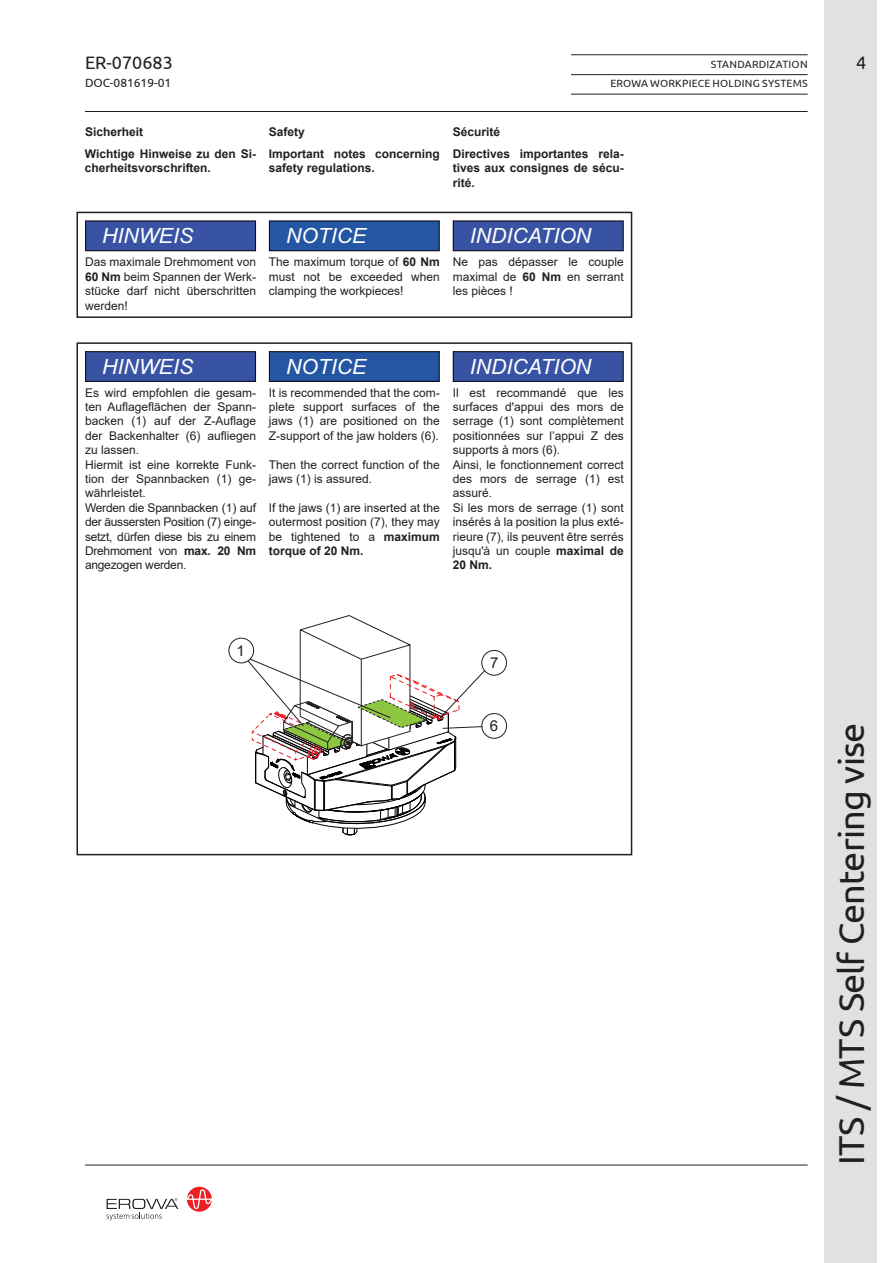
<style>
.page{position:relative;width:893px;height:1263px;background:#fff}
.page>*{position:absolute;margin:0;border:0;box-sizing:border-box;transform-origin:0 0}
.t1{font:36px "Ubuntu";letter-spacing:-.025em;color:#231f20}
.t2{font:italic 21px "Arial";color:#fff}
.t3{font:18px "Ubuntu";color:#231f20}
.t4{font:15px "Arial";color:#231f20}
.t5{font:12px/14.4px "Arial";color:#231f20;text-align:justify}
.t6{font:700 12px/14.4px "Arial";color:#231f20}
.t7{font:12px "Ubuntu";color:#231f20}
.t8{font:10.5px "Ubuntu";letter-spacing:.02em;color:#231f20}
.s1{font-weight:700}
</style>
<div class="page">
<div style="left:824px;top:0;width:52px;height:1263px;background:#dfe1e2"></div>
<svg style="left:187px;top:1187px;width:25px;height:25px"></svg>
<svg style="left:106px;top:1198px;width:72px;height:22px"></svg>
<hr style="left:571px;top:54px;width:237px;height:1px;background:#231f20">
<hr style="left:571px;top:74px;width:237px;height:1px;background:#231f20">
<hr style="left:571px;top:94px;width:237px;height:1px;background:#231f20">
<hr style="left:85px;top:1165px;width:723px;height:1px;background:#231f20">
<hr style="left:85px;top:111px;width:723px;height:1px;background:#231f20">
<svg style="left:76px;top:211px;width:557px;height:645px"></svg>
<div style="left:229px;top:638px;width:25px;height:25px;background:#fff;border-radius:50%"></div>
<div style="left:228px;top:638px;width:26px;height:25px;border:1px solid #231f20;border-radius:50%"></div>
<div style="left:482px;top:714px;width:24px;height:24px;background:#fff;border-radius:50%"></div>
<div style="left:481px;top:713px;width:26px;height:26px;border:1px solid #231f20;border-radius:50%"></div>
<div style="left:482px;top:650px;width:24px;height:25px;background:#fff;border-radius:50%"></div>
<div style="left:481px;top:650px;width:26px;height:26px;border:1px solid #231f20;border-radius:50%"></div>
<svg style="left:247px;top:615px;width:239px;height:220px"></svg>
<div style="left:86px;top:221px;width:169px;height:30px;background:#3953a4"></div>
<div style="left:85px;top:220px;width:171px;height:31px;border:1px solid #120e15"></div>
<div style="left:86px;top:352px;width:169px;height:29px;background:#3953a4"></div>
<div style="left:85px;top:351px;width:171px;height:31px;border:1px solid #120e15"></div>
<div style="left:269px;top:221px;width:170px;height:30px;background:#2456a4"></div>
<div style="left:269px;top:220px;width:171px;height:31px;border:1px solid #0e0e17"></div>
<div style="left:269px;top:352px;width:170px;height:29px;background:#2456a4"></div>
<div style="left:269px;top:351px;width:171px;height:31px;border:1px solid #0e0e17"></div>
<div style="left:453px;top:221px;width:170px;height:30px;background:#3953a4"></div>
<div style="left:453px;top:220px;width:171px;height:31px;border:1px solid #120e15"></div>
<div style="left:453px;top:352px;width:170px;height:29px;background:#3953a4"></div>
<div style="left:453px;top:351px;width:171px;height:31px;border:1px solid #120e15"></div>
<h3 class="t3" style="left:85px;top:52px;width:89px">ER-070683</h3>
<p class="t8" style="left:711px;top:58px;width:98px">STANDARDIZATION</p>
<h3 class="t3" style="left:856px;top:52px;width:12px">4</h3>
<p class="t7" style="left:85px;top:76px;width:88px">DOC-081619-01</p>
<p class="t8" style="left:610px;top:78px;width:199px">EROWA WORKPIECE HOLDING SYSTEMS</p>
<p class="t6" style="left:85px;top:125px;width:59px">Sicherheit</p>
<p class="t6" style="left:269px;top:125px;width:37px">Safety</p>
<p class="t6" style="left:453px;top:125px;width:49px">Sécurité</p>
<p class="t6" style="left:85px;top:146px;width:173px">Wichtige Hinweise zu den Si&shy;cherheitsvorschriften.</p>
<p class="t6" style="left:269px;top:146px;width:173px">Important notes concerning safety regulations.</p>
<p class="t6" style="left:453px;top:146px;width:173px;text-align:justify">Directives importantes rela&shy;tives aux consignes de sécu&shy;rité.</p>
<h2 class="t2" style="left:102px;top:224px;width:92px">HINWEIS</h2>
<p class="t5" style="left:85px;top:255px;width:173px">Das maximale Drehmoment von <span class="s1">60 Nm</span> beim Spannen der Werk&shy;stücke darf nicht überschritten werden!</p>
<h2 class="t2" style="left:286px;top:224px;width:82px">NOTICE</h2>
<p class="t5" style="left:269px;top:255px;width:173px">The maximum torque of <span class="s1">60 Nm </span>must not be exceeded when clamping the workpieces!</p>
<h2 class="t2" style="left:470px;top:224px;width:123px">INDICATION</h2>
<p class="t5" style="left:453px;top:255px;width:173px">Ne pas dépasser le couple maximal de <span class="s1">60 Nm</span> en serrant les pièces !</p>
<h2 class="t2" style="left:102px;top:354px;width:92px">HINWEIS</h2>
<p class="t5" style="left:85px;top:385px;width:173px;text-align:left">Es wird empfohlen die gesam&shy;ten Auflageflächen der Spann&shy;backen (1) auf der Z-Auflage der Backenhalter (6) aufliegen zu lassen.<br>Hiermit ist eine korrekte Funk&shy;tion der Spannbacken (1) ge&shy;währleistet.<br>Werden die Spannbacken (1) auf der äussersten Position (7) einge&shy;setzt, dürfen diese bis zu einem<br>Drehmoment von <span class="s1">max. 20 Nm </span>angezogen werden.</p>
<h2 class="t2" style="left:286px;top:354px;width:82px">NOTICE</h2>
<p class="t5" style="left:269px;top:385px;width:173px">It is recommended that the com&shy;plete support surfaces of the jaws (1) are positioned on the Z-support of the jaw holders (6).</p>
<p class="t5" style="left:269px;top:457px;width:173px">Then the correct function of the jaws (1) is assured.</p>
<p class="t5" style="left:269px;top:500px;width:173px">If the jaws (1) are inserted at the outermost position (7), they may be tightened to a <span class="s1">maximum torque of 20 Nm.</span></p>
<h2 class="t2" style="left:470px;top:354px;width:123px">INDICATION</h2>
<p class="t5" style="left:453px;top:385px;width:173px;text-align:left">Il est recommandé que les surfaces d'appui des mors de serrage (1) sont complètement positionnées sur l’appui Z des supports à mors (6).<br>Ainsi, le fonctionnement correct des mors de serrage (1) est assuré.<br>Si les mors de serrage (1) sont insérés à la position la plus exté&shy;rieure (7), ils peuvent être serrés jusqu'à un couple <span class="s1">maximal de<br>20 Nm.</span></p>
<p class="t4" style="left:236px;top:642px;width:10px">1</p>
<p class="t4" style="left:490px;top:655px;width:10px">7</p>
<p class="t4" style="left:490px;top:718px;width:10px">6</p>
<h1 class="t1" style="left:830px;top:1165px;width:444px;rotate:-90deg">ITS / MTS Self Centering vise</h1>
</div>
